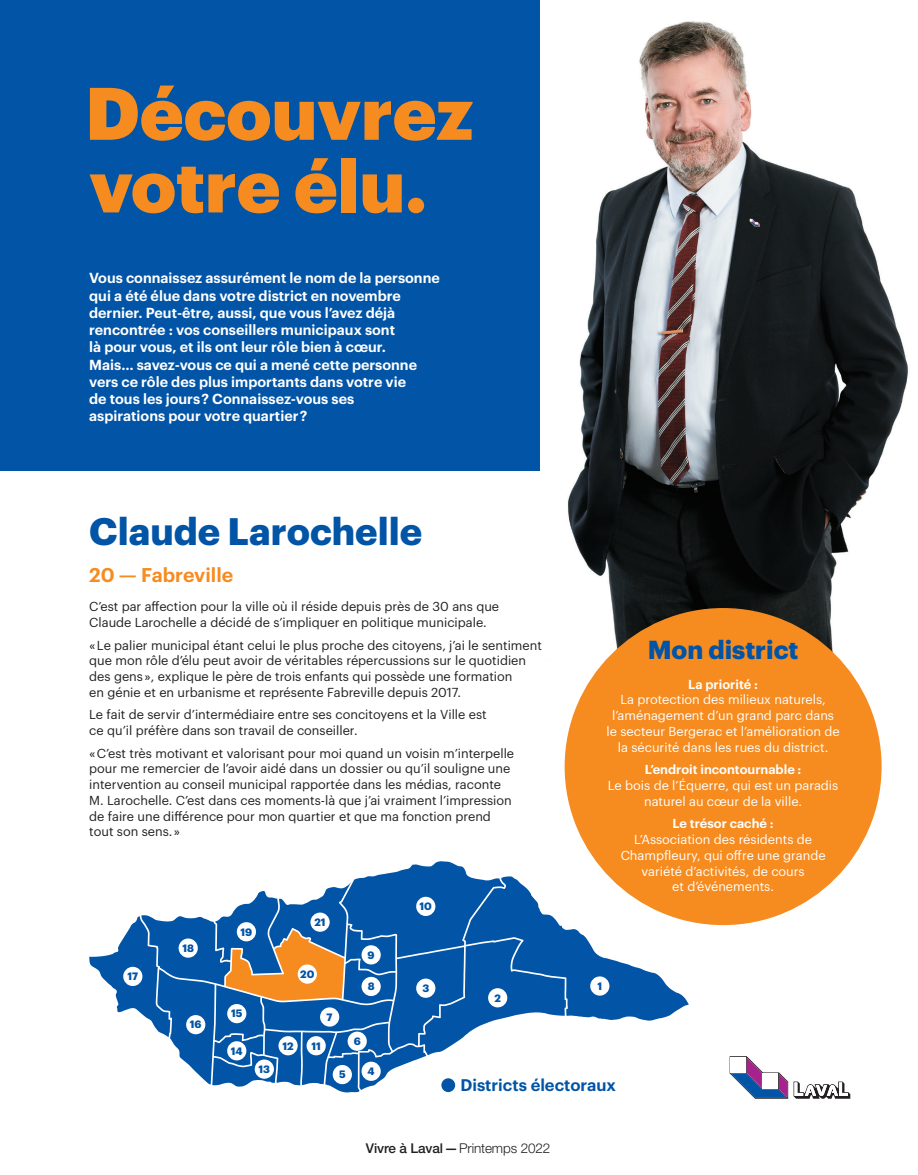
<style>
.page{position:relative;width:918px;height:1175px;background:#fff}
.page>*{position:absolute;margin:0;border:0;box-sizing:border-box;transform-origin:0 0}
.t1{font:900 72.6px/72.6px "Graphik";color:#f68b1f}
.t2{font:700 37.5px "Graphik";color:#0154a6}
.t3{font:700 25.5px "Graphik";color:#0154a6}
.t4{font:600 19.5px "Graphik";color:#f68b1f}
.t5{font:600 16.5px "Graphik";color:#0154a6}
.t6{font:600 14.25px/17.2px "Graphik";color:#fff}
.t7{font:300 13.5px "Helvetica Neue LT Std";letter-spacing:-.01em;color:#231f20}
.t8{font:12.75px/15.8px "Graphik";color:#231f20}
.t9{font:12.75px/15.8px "Graphik";color:#fff;text-align:center}
.t10{font:600 12.75px "Graphik";color:#fff}
.t11{font:700 10.5px "Graphik";color:#0154a6}
.s1{font-weight:500}
</style>
<div class="page">
<img style="left:567px;top:21px;width:342px;height:641px">
<div style="left:0;top:0;width:540px;height:470px;background:#0154a6"></div>
<div style="left:565px;top:608px;width:317px;height:317px;background:#f68b1f;border-radius:50%"></div>
<svg style="left:89px;top:861px;width:600px;height:231px"></svg>
<div style="left:590px;top:976px;width:19px;height:19px;background:#fff;border-radius:50%"></div>
<div style="left:488px;top:988px;width:19px;height:19px;background:#fff;border-radius:50%"></div>
<div style="left:416px;top:978px;width:19px;height:19px;background:#fff;border-radius:50%"></div>
<div style="left:416px;top:896px;width:19px;height:20px;background:#fff;border-radius:50%"></div>
<div style="left:310px;top:912px;width:20px;height:19px;background:#fff;border-radius:50%"></div>
<div style="left:298px;top:964px;width:19px;height:19px;background:#fff;border-radius:50%"></div>
<div style="left:320px;top:1007px;width:19px;height:19px;background:#fff;border-radius:50%"></div>
<div style="left:348px;top:1031px;width:19px;height:19px;background:#fff;border-radius:50%"></div>
<div style="left:307px;top:1036px;width:19px;height:19px;background:#fff;border-radius:50%"></div>
<div style="left:362px;top:1061px;width:19px;height:19px;background:#fff;border-radius:50%"></div>
<div style="left:333px;top:1065px;width:19px;height:19px;background:#fff;border-radius:50%"></div>
<div style="left:278px;top:1036px;width:20px;height:19px;background:#fff;border-radius:50%"></div>
<div style="left:255px;top:1059px;width:19px;height:19px;background:#fff;border-radius:50%"></div>
<div style="left:227px;top:1041px;width:19px;height:19px;background:#fff;border-radius:50%"></div>
<div style="left:227px;top:1004px;width:19px;height:19px;background:#fff;border-radius:50%"></div>
<div style="left:186px;top:1015px;width:19px;height:19px;background:#fff;border-radius:50%"></div>
<div style="left:123px;top:966px;width:19px;height:20px;background:#fff;border-radius:50%"></div>
<div style="left:179px;top:938px;width:19px;height:19px;background:#fff;border-radius:50%"></div>
<div style="left:237px;top:922px;width:19px;height:19px;background:#fff;border-radius:50%"></div>
<div style="left:362px;top:945px;width:19px;height:19px;background:#fff;border-radius:50%"></div>
<div style="left:362px;top:976px;width:19px;height:20px;background:#fff;border-radius:50%"></div>
<div style="left:441px;top:1078px;width:14px;height:14px;background:#0154a6;border-radius:50%"></div>
<svg style="left:794px;top:1081px;width:56px;height:18px"></svg>
<svg style="left:730px;top:1056px;width:58px;height:42px"></svg>
<h1 class="t1" style="left:85px;top:70px;width:390px">Découvrez votre élu.</h1>
<p class="t6" style="left:89px;top:268px;width:352px">Vous connaissez assurément le nom de la personne qui a été élue dans votre district en novembre dernier. Peut-être, aussi, que vous l’avez déjà rencontrée : vos conseillers municipaux sont<br>là pour vous, et ils ont leur rôle bien à cœur.<br>Mais… savez-vous ce qui a mené cette personne vers ce rôle des plus importants dans votre vie<br>de tous les jours ? Connaissez-vous ses<br>aspirations pour votre quartier ?</p>
<h2 class="t2" style="left:89px;top:502px;width:334px">Claude Larochelle</h2>
<h3 class="t4" style="left:89px;top:560px;width:146px">20 — Fabreville</h3>
<p class="t8" style="left:89px;top:597px;width:411px">C’est par affection pour la ville où il réside depuis près de 30 ans que<br>Claude Larochelle a décidé de s’impliquer en politique municipale.</p>
<p class="t8" style="left:89px;top:636px;width:454px">« Le palier municipal étant celui le plus proche des citoyens, j’ai le sentiment que mon rôle d’élu peut avoir de véritables répercussions sur le quotidien des gens », explique le père de trois enfants qui possède une formation<br>en génie et en urbanisme et représente Fabreville depuis 2017.</p>
<p class="t8" style="left:89px;top:705px;width:399px">Le fait de servir d’intermédiaire entre ses concitoyens et la Ville est ce qu’il préfère dans son travail de conseiller.</p>
<p class="t8" style="left:89px;top:744px;width:427px">« C’est très motivant et valorisant pour moi quand un voisin m’interpelle pour me remercier de l’avoir aidé dans un dossier ou qu’il souligne une intervention au conseil municipal rapportée dans les médias, raconte M. Larochelle. C’est dans ces moments-là que j’ai vraiment l’impression de faire une différence pour mon quartier et que ma fonction prend tout son sens. »</p>
<p class="t11" style="left:127px;top:968px;width:12px">17</p>
<p class="t11" style="left:182px;top:940px;width:13px">18</p>
<p class="t11" style="left:190px;top:1016px;width:13px">16</p>
<p class="t11" style="left:241px;top:923px;width:13px">19</p>
<p class="t11" style="left:231px;top:1005px;width:13px">15</p>
<p class="t11" style="left:231px;top:1042px;width:13px">14</p>
<p class="t11" style="left:315px;top:914px;width:13px">21</p>
<p class="t11" style="left:300px;top:966px;width:16px">20</p>
<p class="t11" style="left:327px;top:1008px;width:8px">7</p>
<p class="t11" style="left:282px;top:1037px;width:13px">12</p>
<p class="t11" style="left:312px;top:1037px;width:11px">11</p>
<p class="t11" style="left:368px;top:946px;width:9px">9</p>
<p class="t11" style="left:368px;top:978px;width:8px">8</p>
<p class="t11" style="left:354px;top:1033px;width:9px">6</p>
<p class="t11" style="left:420px;top:898px;width:14px">10</p>
<p class="t11" style="left:422px;top:980px;width:8px">3</p>
<p class="t11" style="left:494px;top:989px;width:8px">2</p>
<h3 class="t3" style="left:648px;top:630px;width:152px">Mon district</h3>
<p class="t10" style="left:688px;top:674px;width:71px">La priorité :</p>
<p class="t9" style="left:607px;top:691px;width:235px">La protection des milieux naturels, l’aménagement d’un grand parc dans le secteur Bergerac et l’amélioration de la sécurité dans les rues du district.</p>
<p class="t10" style="left:645px;top:760px;width:158px">L’endroit incontournable :</p>
<p class="t9" style="left:608px;top:776px;width:232px">Le bois de l’Équerre, qui est un paradis naturel au cœur de la ville.</p>
<p class="t10" style="left:673px;top:814px;width:103px">Le trésor caché :</p>
<p class="t9" style="left:621px;top:830px;width:206px">L’Association des résidents de<br>Champfleury, qui offre une grande variété d’activités, de cours<br>et d’événements.</p>
<p class="t11" style="left:597px;top:977px;width:6px">1</p>
<p class="t11" style="left:259px;top:1061px;width:13px">13</p>
<p class="t11" style="left:339px;top:1066px;width:8px">5</p>
<p class="t11" style="left:368px;top:1063px;width:9px">4</p>
<p class="t5" style="left:460px;top:1072px;width:157px">Districts électoraux</p>
<p class="t7" style="left:366px;top:1139px;width:186px"><span class="s1">Vivre à Laval—</span>Printemps 2022</p>
</div>
